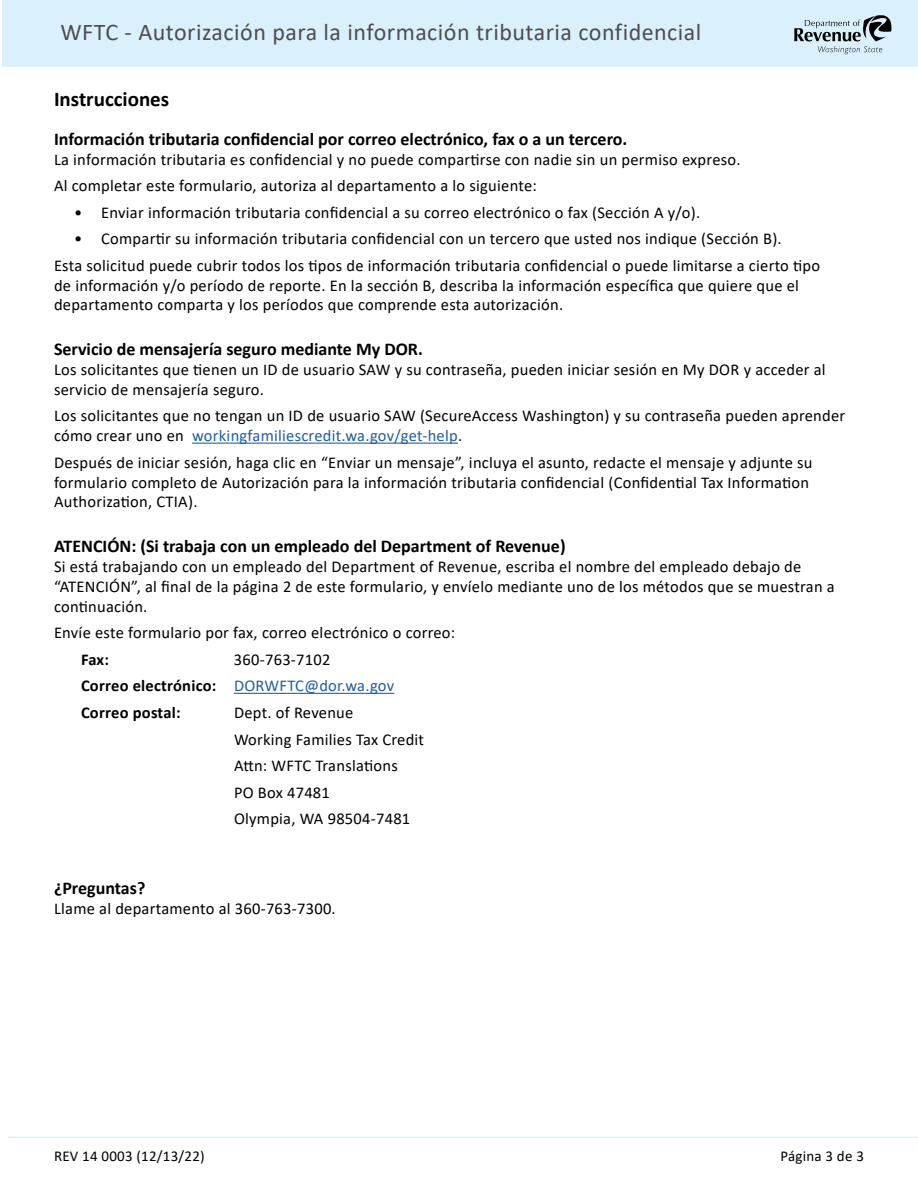
<style>
.page{position:relative;width:918px;height:1188px;background:#fff}
.page>*{position:absolute;margin:0;border:0;box-sizing:border-box;transform-origin:0 0}
.t1{font:24px "Calibri";letter-spacing:.02em;color:#4d4d4f}
.Heading_2{font:700 21px "Calibri";color:#000}
.Heading_3{font:700 18px "Calibri";color:#000}
.Normal__P{font:16.5px/19.8px "Calibri";letter-spacing:.015em;color:#000}
.Normal__P-2{font:700 16.5px "Calibri";letter-spacing:.015em;color:#000}
.t2{font:15px "Calibri";letter-spacing:.015em;color:#000}
.s1{color:#215e9e}
.s2{font-weight:400;color:#215e9e}
</style>
<div class="page">
<div style="left:2px;top:0;width:916px;height:66px;background:#daf1fd"></div>
<svg style="left:794px;top:15px;width:98px;height:39px"></svg>
<hr style="left:8px;top:1137px;width:910px;height:1px;background:#daf1fd">
<hr style="left:192px;top:443px;width:266px;height:1px;background:#215e9e">
<hr style="left:234px;top:693px;width:160px;height:1px;background:#215e9e">
<h1 class="t1" style="left:60px;top:15px;width:642px">WFTC - Autorización para la información tributaria confidencial</h1>
<h2 class="Heading_2" style="left:54px;top:85px;width:117px">Instrucciones</h2>
<h3 class="Heading_3" style="left:54px;top:126px;width:575px">Información tributaria confidencial por correo electrónico, fax o a un tercero.</h3>
<p class="Normal__P" style="left:54px;top:149px;width:688px">La información tributaria es confidencial y no puede compartirse con nadie sin un permiso expreso.</p>
<p class="Normal__P" style="left:54px;top:175px;width:484px">Al completar este formulario, autoriza al departamento a lo siguiente:</p>
<p class="Normal__P" style="left:74px;top:202px;width:627px">• Enviar información tributaria confidencial a su correo electrónico o fax (Sección A y/o).</p>
<p class="Normal__P" style="left:74px;top:228px;width:709px">• Compartir su información tributaria confidencial con un tercero que usted nos indique (Sección B).</p>
<p class="Normal__P" style="left:54px;top:255px;width:768px">Esta solicitud puede cubrir todos los tipos de información tributaria confidencial o puede limitarse a cierto tipo de información y/o período de reporte. En la sección B, describa la información específica que quiere que el departamento comparta y los períodos que comprende esta autorización.</p>
<h3 class="Heading_3" style="left:54px;top:337px;width:370px">Servicio de mensajería seguro mediante My DOR.</h3>
<p class="Normal__P" style="left:54px;top:359px;width:773px">Los solicitantes que tienen un ID de usuario SAW y su contraseña, pueden iniciar sesión en My DOR y acceder al servicio de mensajería seguro.</p>
<p class="Normal__P" style="left:54px;top:406px;width:793px">Los solicitantes que no tengan un ID de usuario SAW (SecureAccess Washington) y su contraseña pueden aprender cómo crear uno en <span class="s1">workingfamiliescredit.wa.gov/get-help</span>.</p>
<p class="Normal__P" style="left:54px;top:452px;width:760px">Después de iniciar sesión, haga clic en “Enviar un mensaje”, incluya el asunto, redacte el mensaje y adjunte su formulario completo de Autorización para la información tributaria confidencial (Confidential Tax Information<br>Authorization, CTIA).</p>
<h3 class="Heading_3" style="left:54px;top:534px;width:513px">ATENCIÓN: (Si trabaja con un empleado del Department of Revenue)</h3>
<p class="Normal__P" style="left:54px;top:556px;width:782px">Si está trabajando con un empleado del Department of Revenue, escriba el nombre del empleado debajo de “ATENCIÓN”, al final de la página 2 de este formulario, y envíelo mediante uno de los métodos que se muestran a continuación.</p>
<p class="Normal__P" style="left:54px;top:623px;width:403px">Envíe este formulario por fax, correo electrónico o correo:</p>
<p class="Normal__P-2" style="left:81px;top:648px;width:29px">Fax:</p>
<p class="Normal__P" style="left:234px;top:649px;width:98px">360-763-7102</p>
<p class="Normal__P-2" style="left:81px;top:674px;width:315px">Correo electrónico: <span class="s2">DORWFTC@dor.wa.gov</span></p>
<p class="Normal__P-2" style="left:81px;top:701px;width:101px">Correo postal:</p>
<p class="Normal__P" style="left:234px;top:702px;width:121px">Dept. of Revenue</p>
<p class="Normal__P" style="left:234px;top:729px;width:192px">Working Families Tax Credit</p>
<p class="Normal__P" style="left:234px;top:755px;width:165px">Attn: WFTC Translations</p>
<p class="Normal__P" style="left:234px;top:782px;width:97px">PO Box 47481</p>
<p class="Normal__P" style="left:234px;top:808px;width:178px">Olympia, WA 98504-7481</p>
<h3 class="Heading_3" style="left:54px;top:875px;width:93px">¿Preguntas?</h3>
<p class="Normal__P" style="left:54px;top:898px;width:283px">Llame al departamento al 360-763-7300.</p>
<p class="t2" style="left:54px;top:1145px;width:152px">REV 14 0003 (12/13/22)</p>
<p class="t2" style="left:780px;top:1145px;width:85px">Página 3 de 3</p>
</div>
